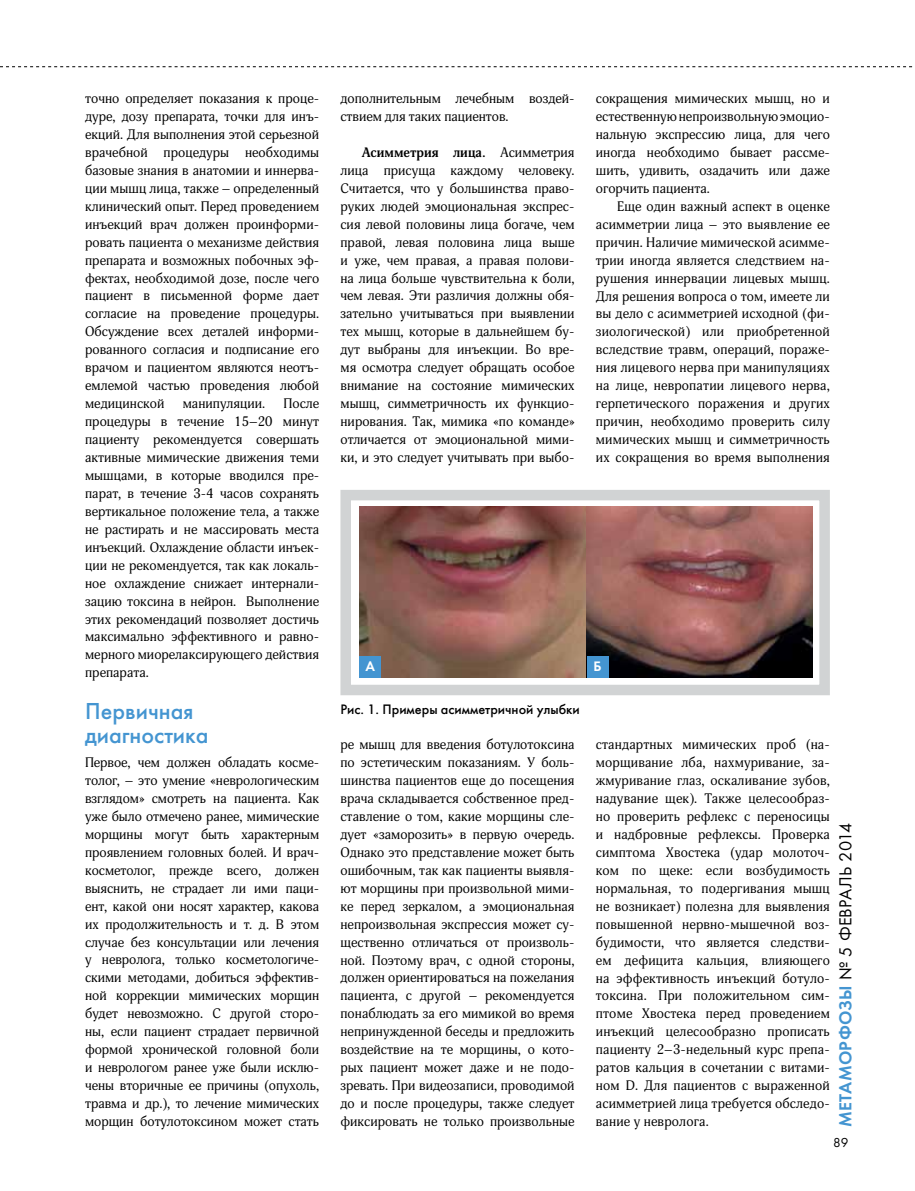
<style>
.page{position:relative;width:915px;height:1191px;background:#fff}
.page>*{position:absolute;margin:0;border:0;box-sizing:border-box;transform-origin:0 0}
.t1{font:500 24px/24px "Futura";color:#4495d1}
.t2{font:18px "Futura";letter-spacing:.005em;color:#000}
.t3{font:500 14.25px "Futura";color:#000}
.t4{font:14.25px "Futura Demi";color:#fff}
.t5{font:13.5px/18px "Adonis";letter-spacing:.005em;color:#000;text-align:justify}
.t6{font:13.5px "Futura";color:#000}
.s1{font-weight:700}
.s2{font-family:"Futura Demi";color:#4495d1}
</style>
<div class="page">
<div style="left:340px;top:490px;width:489px;height:205px;border:10px solid #d1d3d4"></div>
<img style="left:359px;top:507px;width:453px;height:170px">
<div style="left:359px;top:656px;width:22px;height:21px;background:#4495d1"></div>
<div style="left:586px;top:656px;width:22px;height:21px;background:#4495d1"></div>
<svg style="left:0;top:66px;width:913px;height:1px"></svg>
<p class="t5" style="left:85px;top:90px;width:235px">точно определяет показания к проце&shy;дуре, дозу препарата, точки для инъ&shy;екций. Для выполнения этой серьезной врачебной процедуры необходимы базовые знания в анатомии и иннерва&shy;ции мышц лица, также – определенный клинический опыт. Перед проведением инъекций врач должен проинформи&shy;ровать пациента о механизме действия препарата и возможных побочных эф&shy;фектах, необходимой дозе, после чего пациент в письменной форме дает согласие на проведение процедуры.<br>Обсуждение всех деталей информи&shy;рованного согласия и подписание его врачом и пациентом являются неотъ&shy;емлемой частью проведения любой медицинской</p>
<p class="t5" style="left:85px;top:395px;width:235px;text-indent:198px">После процедуры в течение 15–20 минут пациенту рекомендуется совершать активные мимические движения теми мышцами, в которые вводился пре&shy;парат, в течение 3-4 часов сохранять вертикальное положение тела, а также не растирать и не массировать места инъекций. Охлаждение области инъек&shy;ции не рекомендуется, так как локаль&shy;ное охлаждение снижает интернали&shy;зацию токсина в нейрон. Выполнение этих рекомендаций позволяет достичь максимально эффективного и равно&shy;мерного миорелаксирующего действия препарата.</p>
<h1 class="t1" style="left:85px;top:699px;width:125px">Первичная диагностика</h1>
<p class="t5" style="left:85px;top:753px;width:235px">Первое, чем должен обладать косме&shy;толог, – это умение «неврологическим взглядом» смотреть на пациента. Как уже было отмечено ранее, мимические морщины могут быть характерным проявлением головных болей. И врач&shy;косметолог, прежде всего, должен выяснить, не страдает ли ими паци&shy;ент, какой они носят характер, какова их продолжительность и т. д. В этом случае без консультации или лечения у невролога, только косметологиче&shy;скими методами, добиться эффектив&shy;ной коррекции мимических морщин будет невозможно. С другой сторо&shy;ны, если пациент страдает первичной формой хронической головной боли и неврологом ранее уже были исклю&shy;чены вторичные ее причины (опухоль, травма и др.), то лечение мимических морщин ботулотоксином может стать</p>
<p class="t5" style="left:183px;top:395px;width:84px">манипуляции.</p>
<p class="t5" style="left:340px;top:90px;width:235px">дополнительным лечебным воздей&shy;ствием для таких пациентов.</p>
<p class="t5" style="left:340px;top:143px;width:235px;text-indent:21px"><span class="s1">Асимметрия лица.</span> Асимметрия лица присуща каждому человеку.<br>Считается, что у большинства право&shy;руких людей эмоциональная экспрес&shy;сия левой половины лица богаче, чем правой, левая половина лица выше и уже, чем правая, а правая полови&shy;на лица больше чувствительна к боли, чем левая. Эти различия должны обя&shy;зательно учитываться при выявлении тех мышц, которые в дальнейшем бу&shy;дут выбраны для инъекции. Во вре&shy;мя осмотра следует обращать особое внимание на состояние мимических мышц, симметричность их функцио&shy;нирования. Так, мимика «по команде» отличается от эмоциональной мими&shy;ки, и это следует учитывать при выбо-</p>
<p class="t5" style="left:595px;top:90px;width:235px">сокращения мимических мышц, но и естественную непроизвольную эмоцио&shy;нальную экспрессию лица, для чего иногда необходимо бывает рассме&shy;шить, удивить, озадачить или даже огорчить пациента.</p>
<p class="t5" style="left:595px;top:197px;width:235px;text-indent:21px">Еще один важный аспект в оценке асимметрии лица – это выявление ее причин. Наличие мимической асимме&shy;трии иногда является следствием на&shy;рушения иннервации лицевых мышц.<br>Для решения вопроса о том, имеете ли вы дело с асимметрией исходной (фи&shy;зиологической) или приобретенной вследствие травм, операций, пораже&shy;ния лицевого нерва при манипуляциях на лице, невропатии лицевого нерва, герпетического поражения и других причин, необходимо проверить силу мимических мышц и симметричность их сокращения во время выполнения</p>
<p class="t4" style="left:365px;top:657px;width:11px">А</p>
<p class="t4" style="left:593px;top:657px;width:10px">Б</p>
<p class="t3" style="left:340px;top:700px;width:241px">Рис. 1. Примеры асимметричной улыбки</p>
<p class="t5" style="left:340px;top:735px;width:235px">ре мышц для введения ботулотоксина по эстетическим показаниям. У боль&shy;шинства пациентов еще до посещения врача складывается собственное пред&shy;ставление о том, какие морщины сле&shy;дует «заморозить» в первую очередь.<br>Однако это представление может быть ошибочным, так как пациенты выявля&shy;ют морщины при произвольной мими&shy;ке перед зеркалом, а эмоциональная непроизвольная экспрессия может су&shy;щественно отличаться от произволь&shy;ной. Поэтому врач, с одной стороны, должен ориентироваться на пожелания пациента, с другой – рекомендуется понаблюдать за его мимикой во время непринужденной беседы и предложить воздействие на те морщины, о кото&shy;рых пациент может даже и не подо&shy;зревать. При видеозаписи, проводимой до и после процедуры, также следует фиксировать не только произвольные</p>
<p class="t5" style="left:595px;top:735px;width:235px">стандартных мимических проб (на&shy;морщивание лба, нахмуривание, за&shy;жмуривание глаз, оскаливание зубов, надувание щек). Также целесообраз&shy;но проверить рефлекс с переносицы и надбровные рефлексы. Проверка симптома Хвостека (удар молоточ&shy;ком по щеке: если возбудимость нормальная, то подергивания мышц не возникает) полезна для выявления повышенной нервно-мышечной воз&shy;будимости, что является следстви&shy;ем дефицита кальция, влияющего на эффективность инъекций ботуло&shy;токсина. При положительном сим&shy;птоме Хвостека перед проведением инъекций целесообразно прописать пациенту 2–3-недельный курс препа&shy;ратов кальция в сочетании с витами&shy;ном D. Для пациентов с выраженной асимметрией лица требуется обследо&shy;вание у невролога.</p>
<h2 class="t2" style="left:834px;top:1127px;width:306px;rotate:-90deg"><span class="s2">МЕТАМОРФОЗЫ</span> № 5 ФЕВРАЛЬ 2014</h2>
<p class="t6" style="left:832px;top:1134px;width:17px">89</p>
</div>
